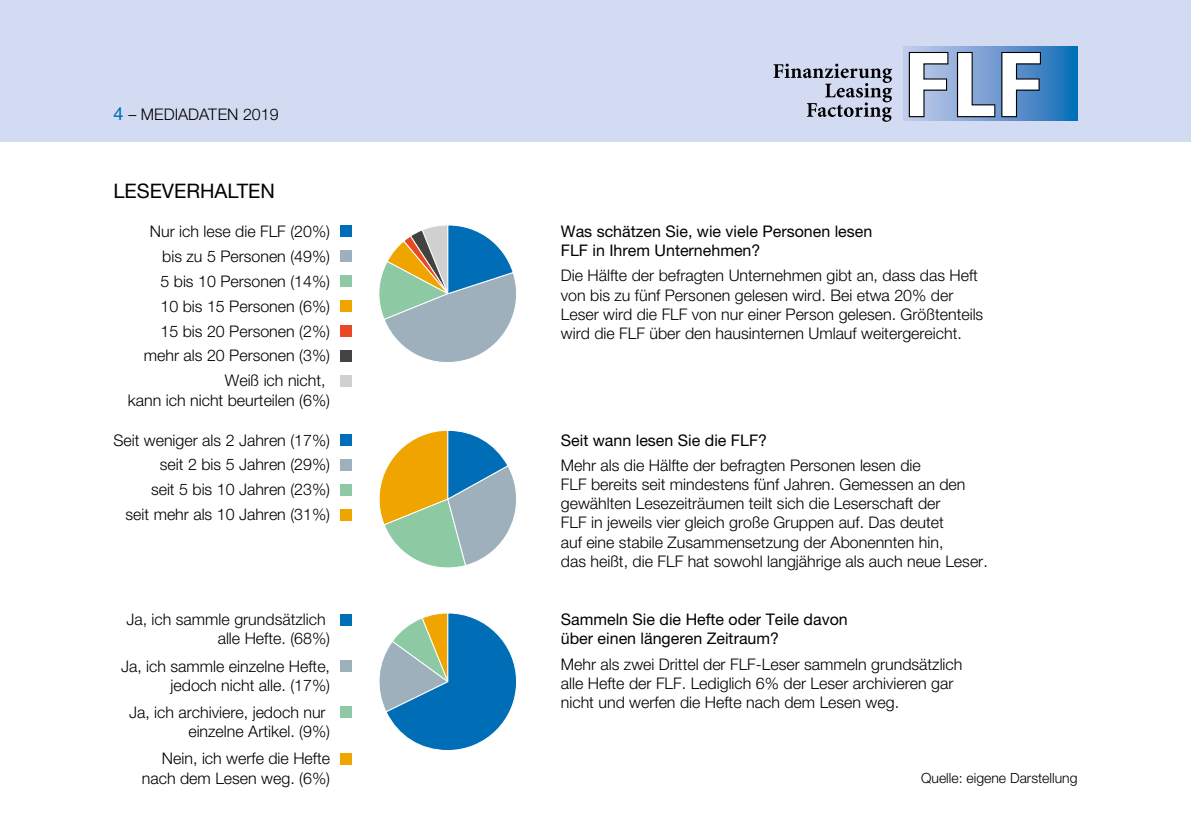
<style>
.page{position:relative;width:1191px;height:840px;background:#fff}
.page>*{position:absolute;margin:0;border:0;box-sizing:border-box;transform-origin:0 0}
.t1{font:20px "Helvetica Neue";color:#000}
.t2{font:300 16px/19.2px "Helvetica Neue";color:#000;text-align:right}
.t3{font:16px/19.2px "Helvetica Neue";color:#000}
.t4{font:300 14px "Helvetica Neue";color:#000}
.s1{font-family:"Helvetica";font-weight:400;font-size:18px;color:#006eb7}
</style>
<div class="page">
<div style="left:0;top:0;width:1191px;height:142px;background:#d2dbf1"></div>
<svg style="left:903px;top:47px;width:174px;height:74px;background:#448ac7"></svg>
<svg style="left:773px;top:64px;width:119px;height:58px"></svg>
<svg style="left:907px;top:51px;width:135px;height:67px;background:#a9bbd3"></svg>
<svg style="left:379px;top:613px;width:138px;height:137px"></svg>
<div style="left:340px;top:613px;width:11px;height:11px;background:#006eb7"></div>
<div style="left:340px;top:660px;width:11px;height:11px;background:#9db0bb"></div>
<div style="left:340px;top:706px;width:11px;height:11px;background:#8dc9a2"></div>
<div style="left:340px;top:752px;width:11px;height:12px;background:#f0a400"></div>
<svg style="left:379px;top:225px;width:137px;height:137px"></svg>
<div style="left:340px;top:226px;width:11px;height:11px;background:#006eb7"></div>
<div style="left:340px;top:251px;width:11px;height:11px;background:#9db0bb"></div>
<div style="left:340px;top:275px;width:11px;height:12px;background:#8dc9a2"></div>
<div style="left:340px;top:300px;width:11px;height:11px;background:#f0a400"></div>
<div style="left:340px;top:325px;width:11px;height:11px;background:#e84924"></div>
<div style="left:340px;top:350px;width:11px;height:11px;background:#434342"></div>
<div style="left:340px;top:375px;width:11px;height:11px;background:#d0d0d0"></div>
<svg style="left:379px;top:430px;width:137px;height:138px"></svg>
<div style="left:340px;top:434px;width:11px;height:11px;background:#006eb7"></div>
<div style="left:340px;top:459px;width:11px;height:11px;background:#9db0bb"></div>
<div style="left:340px;top:484px;width:11px;height:11px;background:#8dc9a2"></div>
<div style="left:340px;top:509px;width:11px;height:11px;background:#f0a400"></div>
<p class="t2" style="left:113px;top:105px;width:167px"><span class="s1">4</span> – MEDIADATEN 2019</p>
<p class="t1" style="left:113px;top:179px;width:163px">LESEVERHALTEN</p>
<p class="t2" style="left:144px;top:218px;width:188px;line-height:24.8px">Nur ich lese die FLF (20%) bis zu 5 Personen (49%)<br>5 bis 10 Personen (14%)<br>10 bis 15 Personen (6%)<br>15 bis 20 Personen (2%) mehr als 20 Personen (3%)<br>Weiß ich nicht,</p>
<p class="t2" style="left:128px;top:390px;width:204px">kann ich nicht beurteilen (6%)</p>
<p class="t2" style="left:113px;top:427px;width:218px;line-height:24.8px">Seit weniger als 2 Jahren (17%) seit 2 bis 5 Jahren (29%)<br>seit 5 bis 10 Jahren (23%)<br>seit mehr als 10 Jahren (31%)</p>
<p class="t2" style="left:126px;top:609px;width:205px">Ja, ich sammle grundsätzlich alle Hefte. (68%)</p>
<p class="t2" style="left:121px;top:655px;width:210px">Ja, ich sammle einzelne Hefte, jedoch nicht alle. (17%)</p>
<p class="t2" style="left:129px;top:702px;width:202px">Ja, ich archiviere, jedoch nur einzelne Artikel. (9%)</p>
<p class="t2" style="left:142px;top:748px;width:190px">Nein, ich werfe die Hefte nach dem Lesen weg. (6%)</p>
<p class="t3" style="left:561px;top:221px;width:313px">Was schätzen Sie, wie viele Personen lesen<br>FLF in Ihrem Unternehmen?</p>
<p class="t2" style="left:561px;top:266px;width:424px;text-align:left">Die Hälfte der befragten Unternehmen gibt an, dass das Heft von bis zu fünf Personen gelesen wird. Bei etwa 20% der Leser wird die FLF von nur einer Person gelesen. Größtenteils wird die FLF über den hausinternen Umlauf weitergereicht.</p>
<p class="t3" style="left:561px;top:430px;width:208px">Seit wann lesen Sie die FLF?</p>
<p class="t2" style="left:561px;top:455px;width:428px;text-align:left">Mehr als die Hälfte der befragten Personen lesen die<br>FLF bereits seit mindestens fünf Jahren. Gemessen an den gewählten Lesezeiträumen teilt sich die Leserschaft der<br>FLF in jeweils vier gleich große Gruppen auf. Das deutet<br>auf eine stabile Zusammensetzung der Abonennten hin,<br>das heißt, die FLF hat sowohl langjährige als auch neue Leser.</p>
<p class="t3" style="left:561px;top:609px;width:288px">Sammeln Sie die Hefte oder Teile davon über einen längeren Zeitraum?</p>
<p class="t2" style="left:561px;top:653px;width:403px;text-align:left">Mehr als zwei Drittel der FLF-Leser sammeln grundsätzlich alle Hefte der FLF. Lediglich 6% der Leser archivieren gar nicht und werfen die Hefte nach dem Lesen weg.</p>
<p class="t4" style="left:921px;top:769px;width:158px">Quelle: eigene Darstellung</p>
</div>
